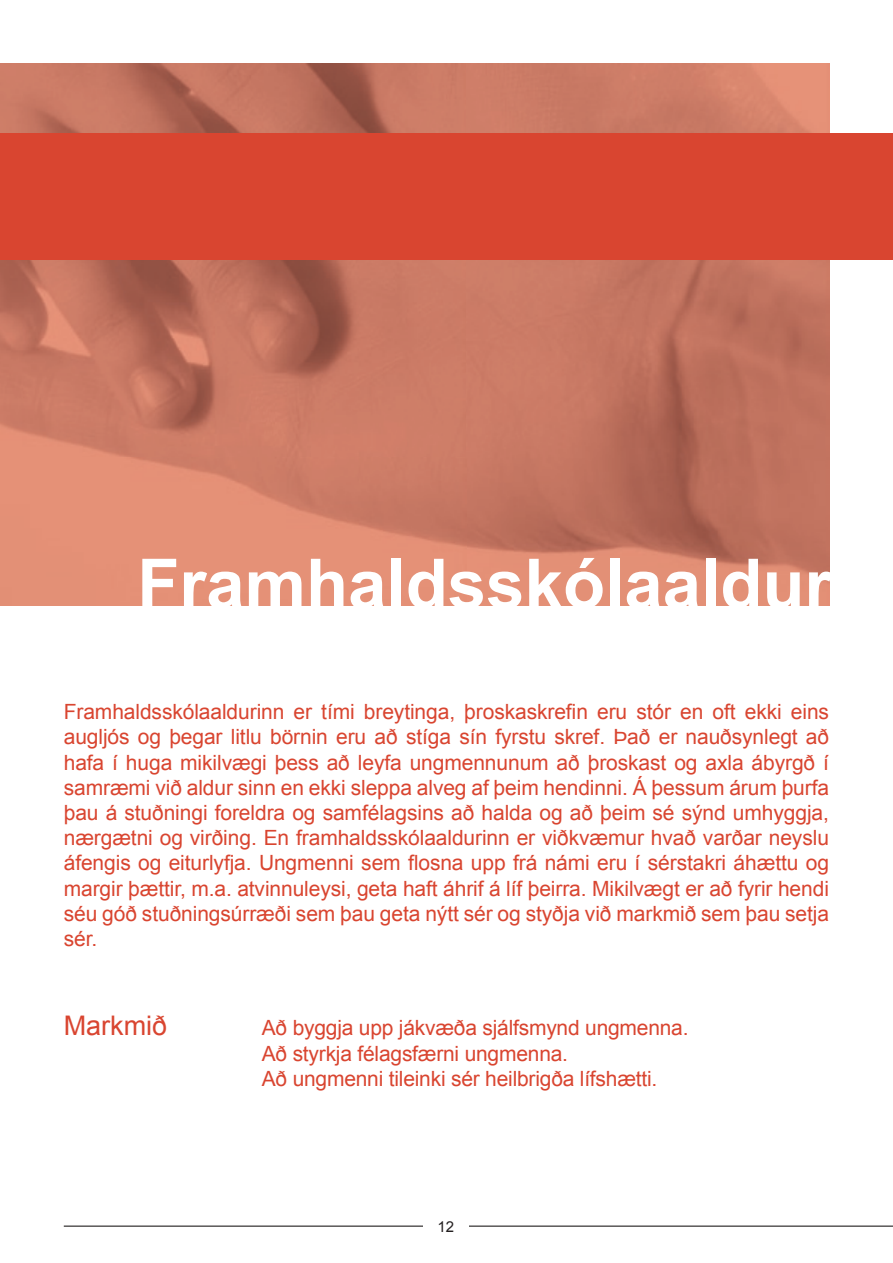
<style>
.page{position:relative;width:893px;height:1263px;background:#fff}
.page>*{position:absolute;margin:0;border:0;box-sizing:border-box;transform-origin:0 0}
.t1{font:700 69px "Arial";color:#fff}
.t2{font:27px "Arial";color:#d94530}
.t3{font:21px/25.2px "Arial";letter-spacing:-.01em;color:#d94530;text-align:justify}
.t4{font:15px "Arial";color:#231f20}
</style>
<div class="page">
<hr style="left:64px;top:1225px;width:829px;height:2px;background:#231f20">
<div style="left:423px;top:1221px;width:45px;height:37px;background:#fff"></div>
<img style="left:0;top:64px;width:829px;height:541px">
<div style="left:0;top:134px;width:893px;height:126px;background:#d94530"></div>
<h1 class="t1" style="left:137px;top:545px;width:696px">Framhaldsskólaaldur</h1>
<p class="t3" style="left:64px;top:699px;width:767px">Framhaldsskólaaldurinn er tími breytinga, þroskaskrefin eru stór en oft ekki eins augljós og þegar litlu börnin eru að stíga sín fyrstu skref. Það er nauðsynlegt að hafa í huga mikilvægi þess að leyfa ungmennunum að þroskast og axla ábyrgð í samræmi við aldur sinn en ekki sleppa alveg af þeim hendinni. Á þessum árum þurfa þau á stuðningi foreldra og samfélagsins að halda og að þeim sé sýnd umhyggja, nærgætni og virðing. En framhaldsskólaaldurinn er viðkvæmur hvað varðar neyslu áfengis og eiturlyfja. Ungmenni sem flosna upp frá námi eru í sérstakri áhættu og margir þættir, m.a. atvinnuleysi, geta haft áhrif á líf þeirra. Mikilvægt er að fyrir hendi séu góð stuðningsúrræði sem þau geta nýtt sér og styðja við markmið sem þau setja sér.</p>
<p class="t2" style="left:64px;top:1011px;width:105px">Markmið</p>
<p class="t3" style="left:262px;top:1015px;width:428px;text-align:left">Að byggja upp jákvæða sjálfsmynd ungmenna.<br>Að styrkja félagsfærni ungmenna.<br>Að ungmenni tileinki sér heilbrigða lífshætti.</p>
<p class="t4" style="left:437px;top:1218px;width:18px">12</p>
</div>
